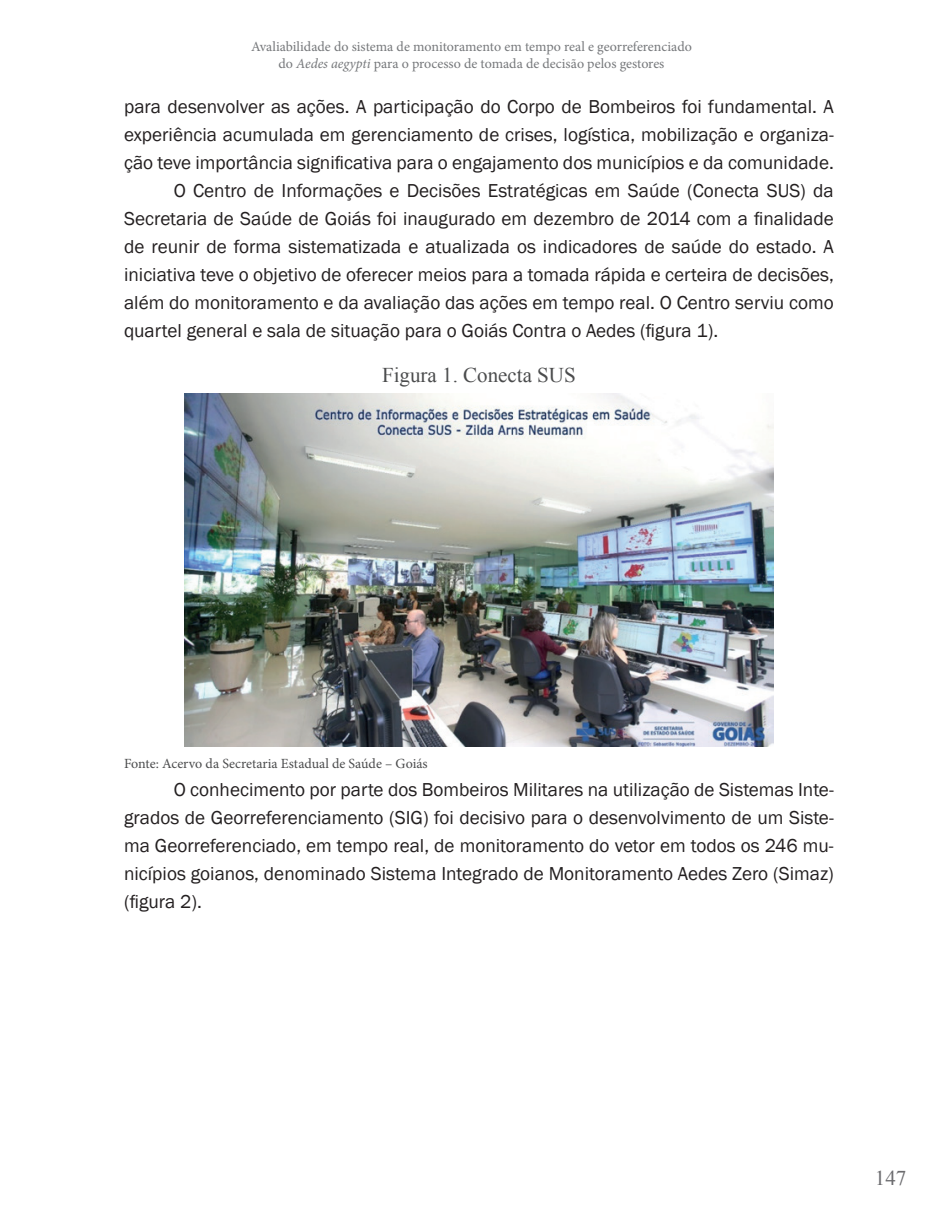
<style>
.page{position:relative;width:943px;height:1216px;background:#fff}
.page>*{position:absolute;margin:0;border:0;box-sizing:border-box;transform-origin:0 0}
.t1{font:21px "Times New Roman";color:#4b4c4d}
.t2{font:21px "Times New Roman";color:#6b6b6e}
.t3{font:19.25px/28px "Franklin Gothic";color:#231f20;text-align:justify}
.t4{font:14px/16.8px "Minion Pro";color:#76787b;text-align:center}
.t5{font:14px "Minion Pro";color:#4b4c4d}
.s1{font-style:italic}
</style>
<div class="page">
<img style="left:185px;top:393px;width:588px;height:353px">
<p class="t4" style="left:251px;top:38px;width:442px">Avaliabilidade do sistema de monitoramento em tempo real e georreferenciado do <span class="s1">Aedes aegypti</span> para o processo de tomada de decisão pelos gestores</p>
<p class="t3" style="left:124px;top:93px;width:711px">para desenvolver as ações. A participação do Corpo de Bombeiros foi fundamental. A</p>
<p class="t3" style="left:124px;top:121px;width:711px">experiência acumulada em gerenciamento de crises, logística, mobilização e organiza-</p>
<p class="t3" style="left:124px;top:149px;width:711px">ção teve importância significativa para o engajamento dos municípios e da comunidade.</p>
<p class="t3" style="left:174px;top:177px;width:661px">O Centro de Informações e Decisões Estratégicas em Saúde (Conecta SUS) da</p>
<p class="t3" style="left:124px;top:205px;width:711px">Secretaria de Saúde de Goiás foi inaugurado em dezembro de 2014 com a finalidade</p>
<p class="t3" style="left:124px;top:233px;width:711px">de reunir de forma sistematizada e atualizada os indicadores de saúde do estado. A</p>
<p class="t3" style="left:124px;top:261px;width:711px">iniciativa teve o objetivo de oferecer meios para a tomada rápida e certeira de decisões,</p>
<p class="t3" style="left:124px;top:289px;width:711px">além do monitoramento e da avaliação das ações em tempo real. O Centro serviu como</p>
<p class="t3" style="left:124px;top:317px;width:595px">quartel general e sala de situação para o Goiás Contra o Aedes (figura 1).</p>
<p class="t1" style="left:382px;top:361px;width:195px">Figura 1. Conecta SUS</p>
<p class="t5" style="left:124px;top:754px;width:305px">Fonte: Acervo da Secretaria Estadual de Saúde – Goiás</p>
<p class="t3" style="left:124px;top:775px;width:711px;text-indent:50px">O conhecimento por parte dos Bombeiros Militares na utilização de Sistemas Inte&shy;grados de Georreferenciamento (SIG) foi decisivo para o desenvolvimento de um Siste&shy;ma Georreferenciado, em tempo real, de monitoramento do vetor em todos os 246 mu&shy;nicípios goianos, denominado Sistema Integrado de Monitoramento Aedes Zero (Simaz) (figura 2).</p>
<p class="t2" style="left:874px;top:1164px;width:33px">147</p>
</div>
